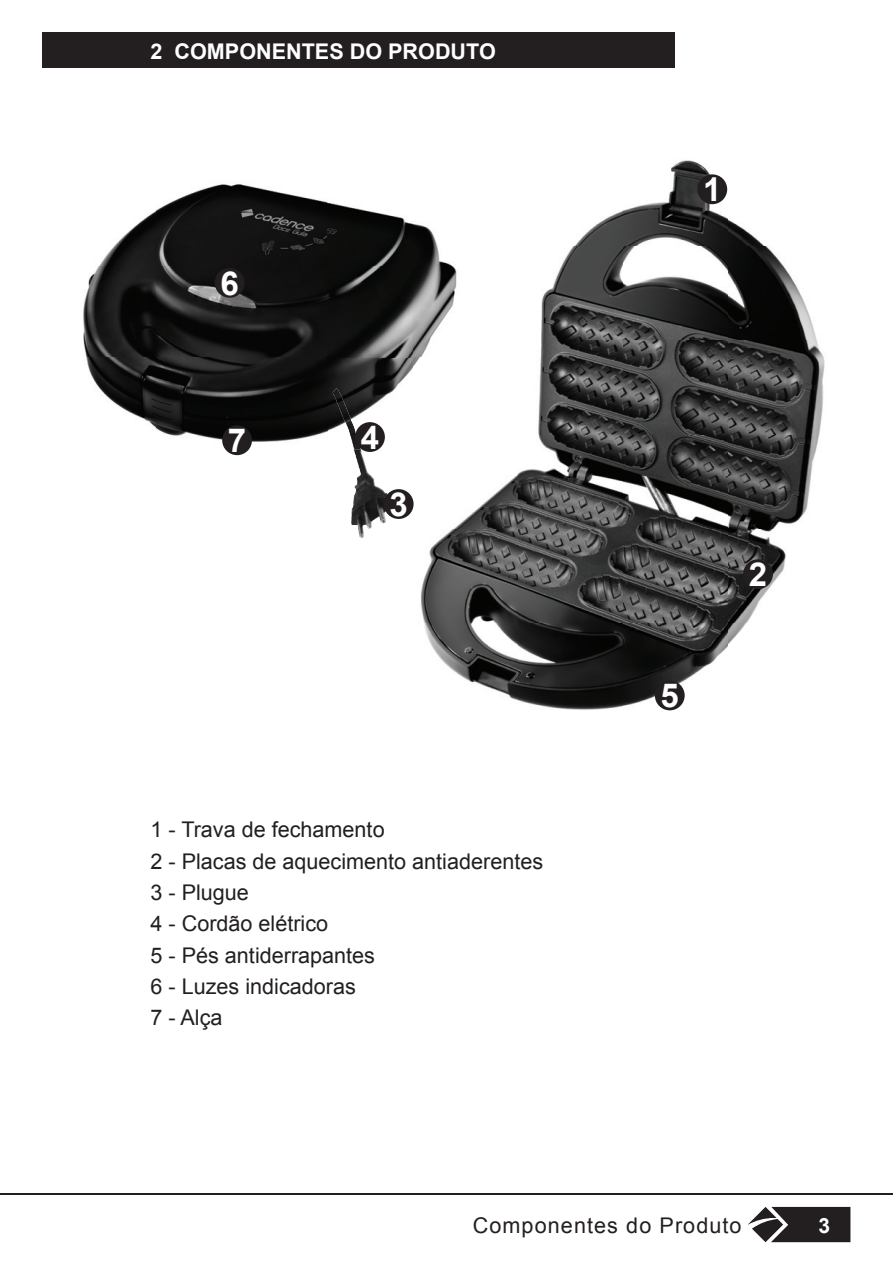
<style>
.page{position:relative;width:893px;height:1276px;background:#fff}
.page>*{position:absolute;margin:0;border:0;box-sizing:border-box;transform-origin:0 0}
.t1{font:700 33px "Arial";color:#fff}
.t2{font:21.6px/31.2px "Arial";color:#231f20}
.t3{font:700 21.6px "Arial";color:#fff}
.t4{font:21.6px "Arial";letter-spacing:.05em;color:#231f20}
.t5{font:700 21px "Arial";color:#fff}
</style>
<div class="page">
<svg style="left:748px;top:1206px;width:102px;height:36px;background:#4b4849"></svg>
<hr style="left:0;top:1193px;width:893px;height:1px;background:#231f20">
<img style="left:351px;top:449px;width:35px;height:89px">
<div style="left:43px;top:33px;width:631px;height:35px;background:#231f20"></div>
<img style="left:572px;top:160px;width:195px;height:87px">
<img style="left:538px;top:247px;width:287px;height:188px">
<img style="left:420px;top:435px;width:399px;height:276px">
<img style="left:83px;top:184px;width:384px;height:265px">
<div style="left:697px;top:174px;width:30px;height:30px;background:#231f20;border-radius:50%"></div>
<div style="left:743px;top:559px;width:30px;height:30px;background:#231f20;border-radius:50%"></div>
<div style="left:384px;top:489px;width:30px;height:30px;background:#231f20;border-radius:50%"></div>
<div style="left:355px;top:422px;width:30px;height:30px;background:#231f20;border-radius:50%"></div>
<div style="left:655px;top:680px;width:30px;height:30px;background:#231f20;border-radius:50%"></div>
<div style="left:215px;top:268px;width:30px;height:30px;background:#231f20;border-radius:50%"></div>
<div style="left:222px;top:425px;width:30px;height:30px;background:#231f20;border-radius:50%"></div>
<p class="t3" style="left:151px;top:37px;width:347px">2 COMPONENTES DO PRODUTO</p>
<h1 class="t1" style="left:220px;top:261px;width:20px">6</h1>
<h1 class="t1" style="left:228px;top:419px;width:20px">7</h1>
<h1 class="t1" style="left:361px;top:416px;width:20px">4</h1>
<h1 class="t1" style="left:389px;top:483px;width:20px">3</h1>
<p class="t2" style="left:151px;top:814px;width:394px">1 - Trava de fechamento<br>2 - Placas de aquecimento antiaderentes<br>3 - Plugue<br>4 - Cordão elétrico<br>5 - Pés antiderrapantes<br>6 - Luzes indicadoras<br>7 - Alça</p>
<h1 class="t1" style="left:703px;top:168px;width:20px">1</h1>
<h1 class="t1" style="left:661px;top:674px;width:20px">5</h1>
<h1 class="t1" style="left:749px;top:553px;width:20px">2</h1>
<p class="t4" style="left:473px;top:1211px;width:270px">Componentes do Produto</p>
<p class="t5" style="left:818px;top:1212px;width:13px">3</p>
</div>
